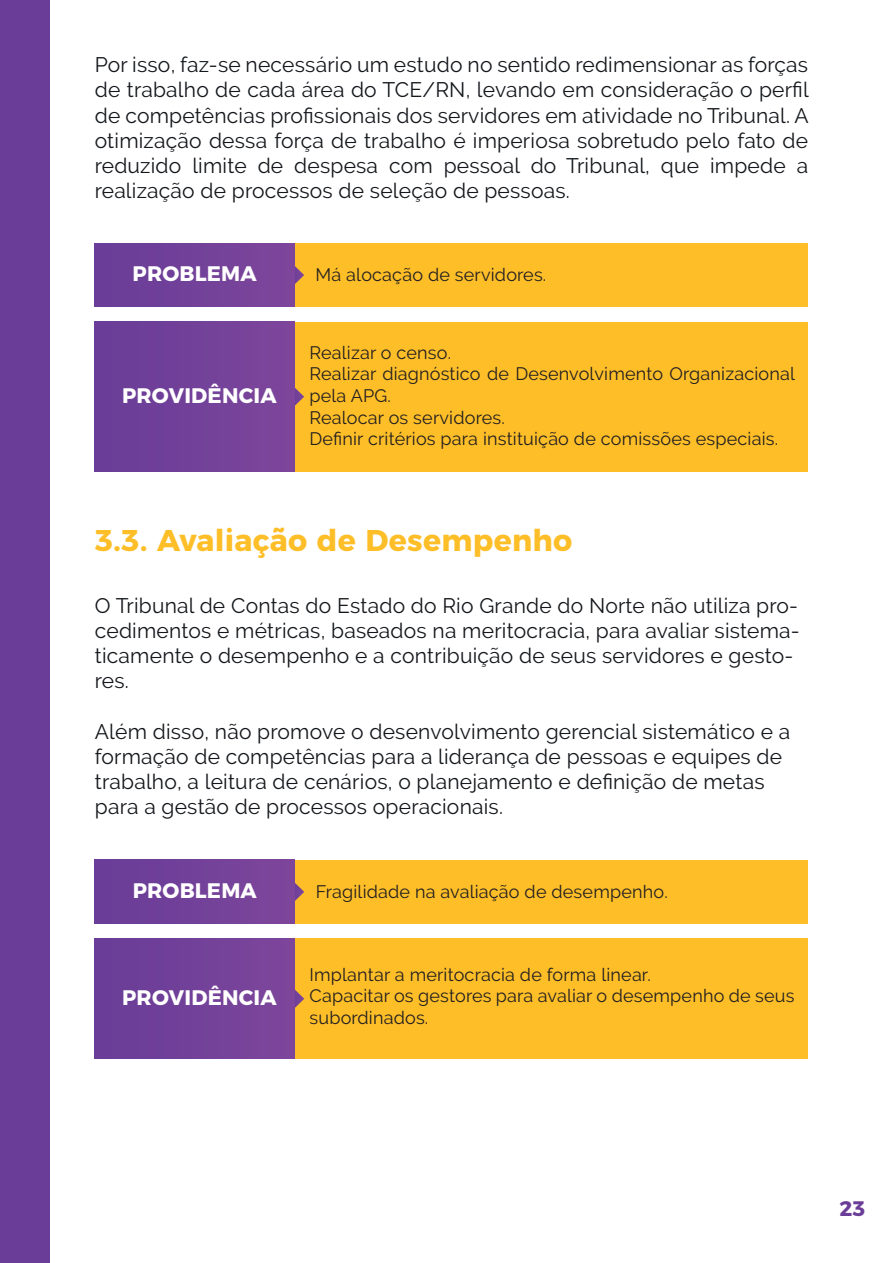
<style>
.page{position:relative;width:893px;height:1263px;background:#fff}
.page>*{position:absolute;margin:0;border:0;box-sizing:border-box;transform-origin:0 0}
.t1{font:700 30px "Montserrat";letter-spacing:.01em;color:#fdbe28}
.t2{font:21px/25.2px "Raleway";letter-spacing:.01em;color:#14171b}
.t3{font:700 21px "Montserrat";letter-spacing:.01em;color:#fff}
.t4{font:700 21px "Montserrat";color:#6a3e98}
.t5{font:18px/21.6px "Raleway";letter-spacing:.01em;color:#231f20}
</style>
<div class="page">
<div style="left:0;top:0;width:50px;height:1263px;background:#6a3e98"></div>
<div style="left:295px;top:322px;width:513px;height:149px;background:#fdbe28"></div>
<div style="left:295px;top:243px;width:513px;height:64px;background:#fdbe28"></div>
<svg style="left:295px;top:388px;width:9px;height:18px"></svg>
<div style="left:95px;top:322px;width:200px;height:149px;background:#714099"></div>
<svg style="left:295px;top:266px;width:9px;height:18px"></svg>
<div style="left:95px;top:243px;width:200px;height:64px;background:#724199"></div>
<div style="left:295px;top:939px;width:513px;height:120px;background:#fdbe28"></div>
<div style="left:295px;top:860px;width:513px;height:64px;background:#fdbe28"></div>
<svg style="left:295px;top:990px;width:9px;height:18px"></svg>
<div style="left:95px;top:939px;width:200px;height:120px;background:#724199"></div>
<svg style="left:295px;top:883px;width:9px;height:18px"></svg>
<div style="left:95px;top:860px;width:200px;height:64px;background:#714199"></div>
<svg style="left:160px;top:446px;width:186px;height:26px"></svg>
<p class="t2" style="left:95px;top:52px;width:716px;text-align:justify">Por isso, faz-se necessário um estudo no sentido redimensionar as forças de trabalho de cada área do TCE/RN, levando em consideração o perfil de competências profissionais dos servidores em atividade no Tribunal. A otimização dessa força de trabalho é imperiosa sobretudo pelo fato de reduzido limite de despesa com pessoal do Tribunal, que impede a realização de processos de seleção de pessoas.</p>
<p class="t3" style="left:133px;top:257px;width:126px">PROBLEMA</p>
<p class="t3" style="left:122px;top:378px;width:156px">PROVIDÊNCIA</p>
<p class="t5" style="left:316px;top:264px;width:232px">Má alocação de servidores.</p>
<p class="t5" style="left:309px;top:341px;width:487px">Realizar o censo.<br>Realizar diagnóstico de Desenvolvimento Organizacional pela APG.<br>Realocar os servidores.<br>Definir critérios para instituição de comissões especiais.</p>
<h1 class="t1" style="left:95px;top:515px;width:479px">3.3. Avaliação de Desempenho</h1>
<p class="t2" style="left:95px;top:592px;width:706px">O Tribunal de Contas do Estado do Rio Grande do Norte não utiliza pro&shy;cedimentos e métricas, baseados na meritocracia, para avaliar sistema&shy;ticamente o desempenho e a contribuição de seus servidores e gesto&shy;res.</p>
<p class="t2" style="left:95px;top:718px;width:697px">Além disso, não promove o desenvolvimento gerencial sistemático e a formação de competências para a liderança de pessoas e equipes de trabalho, a leitura de cenários, o planejamento e definição de metas para a gestão de processos operacionais.</p>
<p class="t3" style="left:133px;top:873px;width:126px">PROBLEMA</p>
<p class="t3" style="left:122px;top:980px;width:156px">PROVIDÊNCIA</p>
<p class="t5" style="left:316px;top:881px;width:353px">Fragilidade na avaliação de desempenho.</p>
<p class="t5" style="left:310px;top:963px;width:486px">Implantar a meritocracia de forma linear.<br>Capacitar os gestores para avaliar o desempenho de seus subordinados.</p>
<p class="t4" style="left:839px;top:1191px;width:28px">23</p>
</div>
